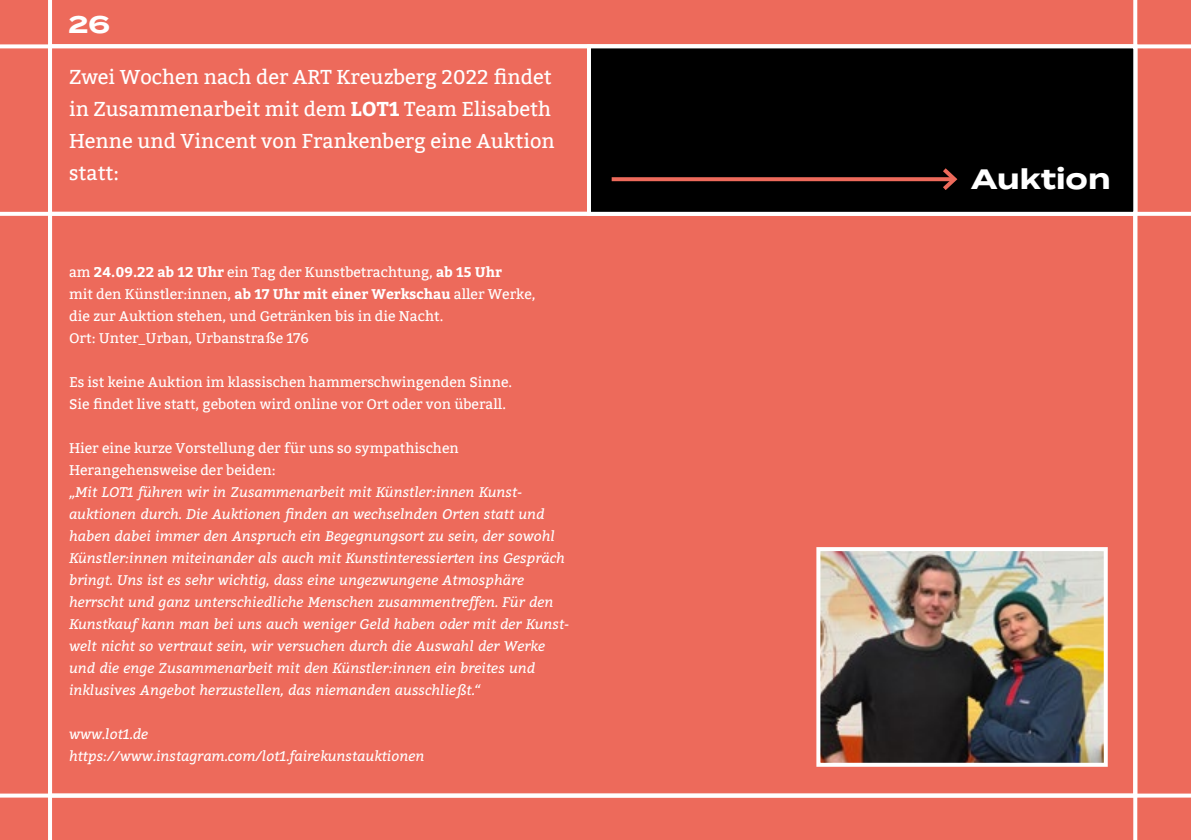
<style>
.page{position:relative;width:1191px;height:840px;background:#fff}
.page>*{position:absolute;margin:0;border:0;box-sizing:border-box;transform-origin:0 0}
.t1{font:700 28px "Termina";color:#fff}
.t2{font:700 24px "Termina";color:#fff}
.t3{font:20px/32px "Bitter";color:#fff}
.t4{font:italic 14px/22px "Bitter";color:#fff}
.t5{font:14px/22px "Bitter";color:#fff}
.s1{font-weight:700}
</style>
<div class="page">
<div style="left:0;top:0;width:1191px;height:839px;background:#ed6a5b"></div>
<hr style="left:48px;top:0;width:4px;height:839px;background:#fff">
<svg style="left:1133px;top:0;width:4px;height:839px;fill:#fff"></svg>
<svg style="left:0;top:793px;width:1191px;height:4px;fill:#fff"></svg>
<svg style="left:0;top:44px;width:1191px;height:4px"></svg>
<svg style="left:0;top:212px;width:1191px;height:4px"></svg>
<img style="left:821px;top:552px;width:281px;height:209px">
<div style="left:816px;top:547px;width:291px;height:219px;border:4px solid #fff"></div>
<div style="left:48px;top:44px;width:544px;height:171px;border:4px solid #fff"></div>
<div style="left:589px;top:46px;width:546px;height:168px;background:#000"></div>
<div style="left:587px;top:44px;width:550px;height:172px;border:4px solid #fff"></div>
<svg style="left:611px;top:177px;width:327px;height:4px"></svg>
<svg style="left:938px;top:168px;width:20px;height:22px"></svg>
<h2 class="t2" style="left:69px;top:6px;width:43px">26</h2>
<h3 class="t3" style="left:69px;top:61px;width:487px">Zwei Wochen nach der ART Kreuzberg 2022 findet in Zusammenarbeit mit dem <span class="s1">LOT1</span> Team Elisabeth Henne und Vincent von Frankenberg eine Auktion statt:</h3>
<p class="t5" style="left:69px;top:261px;width:468px">am <span class="s1">24.09.22 ab 12 Uhr</span> ein Tag der Kunstbetrachtung, <span class="s1">ab 15 Uhr<br></span>mit den Künstler:innen, <span class="s1">ab 17 Uhr mit einer Werkschau</span> aller Werke, die zur Auktion stehen, und Getränken bis in die Nacht.<br>Ort: Unter_Urban, Urbanstraße 176</p>
<p class="t5" style="left:69px;top:371px;width:444px">Es ist keine Auktion im klassischen hammerschwingenden Sinne.<br>Sie findet live statt, geboten wird online vor Ort oder von überall.</p>
<p class="t5" style="left:69px;top:437px;width:391px">Hier eine kurze Vorstellung der für uns so sympathischen<br>Herangehensweise der beiden:</p>
<p class="t4" style="left:69px;top:480px;width:502px">„Mit LOT1 führen wir in Zusammenarbeit mit Künstler:innen Kunst&shy;auktionen durch. Die Auktionen finden an wechselnden Orten statt und haben dabei immer den Anspruch ein Begegnungsort zu sein, der sowohl Künstler:innen miteinander als auch mit Kunstinteressierten ins Gespräch bringt. Uns ist es sehr wichtig, dass eine ungezwungene Atmosphäre herrscht und ganz unterschiedliche Menschen zusammentreffen. Für den Kunstkauf kann man bei uns auch weniger Geld haben oder mit der Kunst&shy;welt nicht so vertraut sein, wir versuchen durch die Auswahl der Werke und die enge Zusammenarbeit mit den Künstler:innen ein breites und inklusives Angebot herzustellen, das niemanden ausschließt.“</p>
<p class="t4" style="left:69px;top:722px;width:357px">www.lot1.de https://www.instagram.com/lot1.fairekunstauktionen</p>
<h1 class="t1" style="left:971px;top:158px;width:141px">Auktion</h1>
</div>
